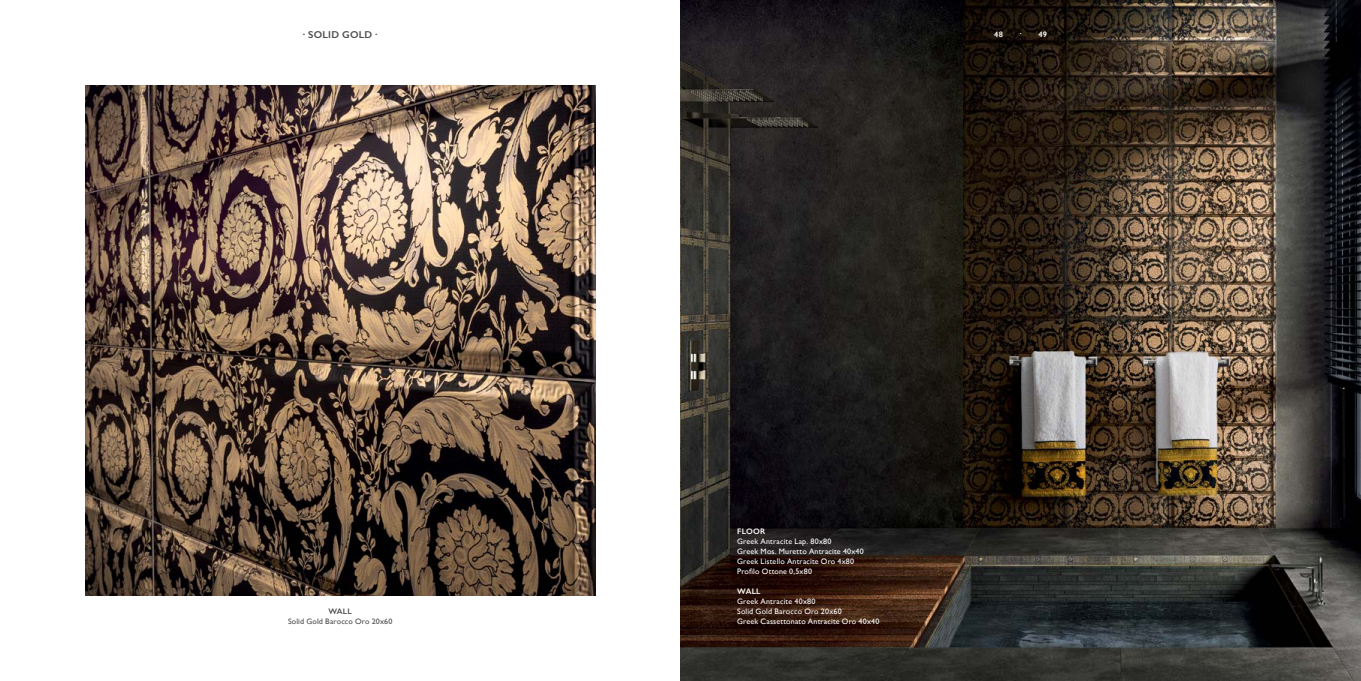
<style>
.page{position:relative;width:1361px;height:681px;background:#fff}
.page>*{position:absolute;margin:0;border:0;box-sizing:border-box;transform-origin:0 0}
.t1{font:600 10px "Gill Sans";letter-spacing:.02em;color:#4d4d4f}
.t2{font:8px/10px "Gill Sans";letter-spacing:.02em;color:#fff}
.t3{font:8px "Gill Sans";letter-spacing:.015em;color:#4d4d4f}
.t4{font:600 8px "Gill Sans";letter-spacing:.02em;color:#fff}
.t5{font:600 8px "Gill Sans";color:#4d4d4f}
</style>
<div class="page">
<img style="left:680px;top:0;width:681px;height:680px">
<img style="left:85px;top:85px;width:510px;height:510px">
<p class="t1" style="left:303px;top:28px;width:76px">. SOLID GOLD .</p>
<p class="t4" style="left:994px;top:29px;width:10px">48</p>
<p class="t4" style="left:1038px;top:29px;width:10px">49</p>
<p class="t4" style="left:1019px;top:27px;width:3px">.</p>
<p class="t5" style="left:328px;top:606px;width:25px">WALL</p>
<p class="t3" style="left:288px;top:616px;width:106px">Solid Gold Barocco Oro 20x60</p>
<p class="t4" style="left:737px;top:526px;width:29px">FLOOR</p>
<p class="t2" style="left:737px;top:536px;width:128px">Greek Antracite Lap. 80x80<br>Greek Mos. Muretto Antracite 40x40<br>Greek Listello Antracite Oro 4x80<br>Profilo Ottone 0,5x80</p>
<p class="t4" style="left:737px;top:586px;width:25px">WALL</p>
<p class="t2" style="left:737px;top:596px;width:144px">Greek Antracite 40x80<br>Solid Gold Barocco Oro 20x60<br>Greek Cassettonato Antracite Oro 40x40</p>
</div>
